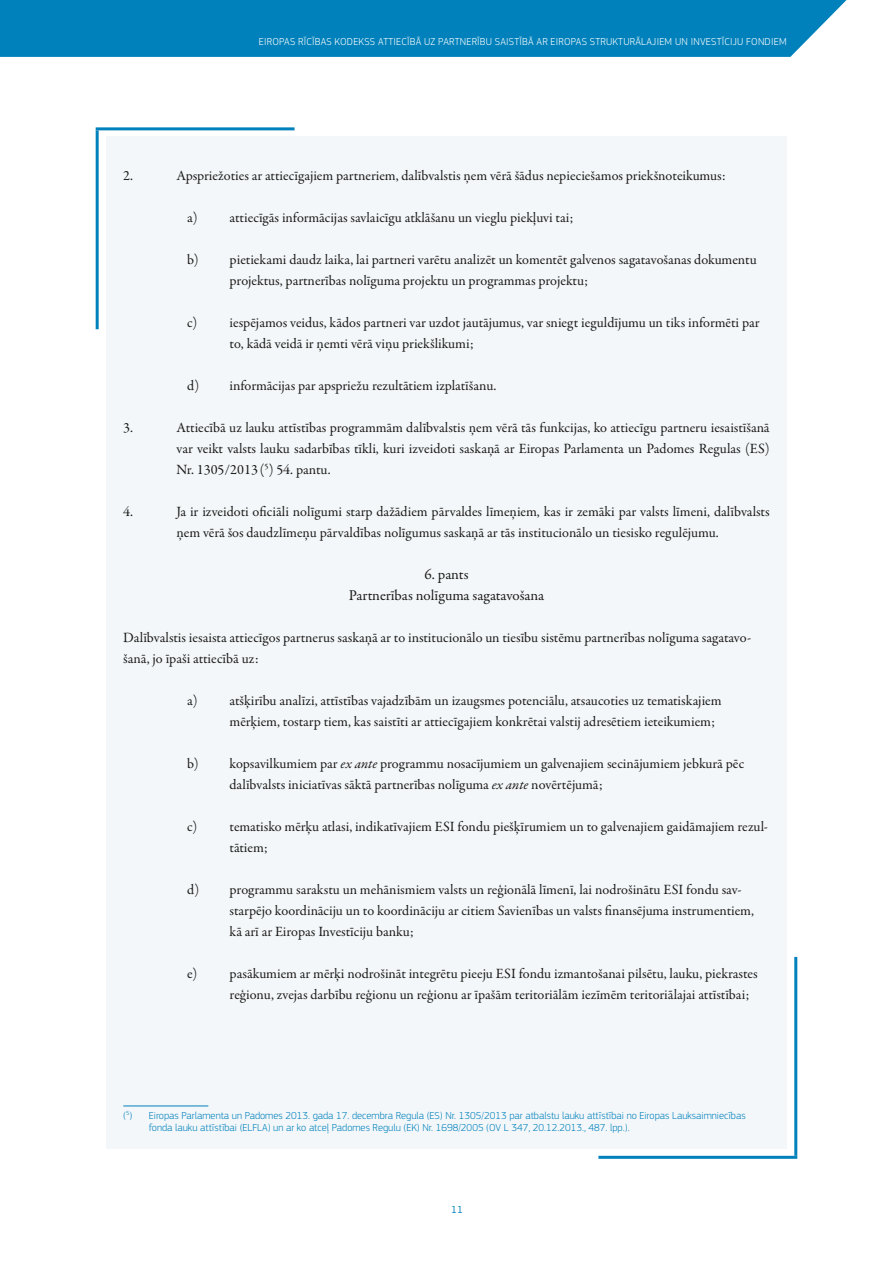
<style>
.page{position:relative;width:893px;height:1263px;background:#fff}
.page>*{position:absolute;margin:0;border:0;box-sizing:border-box;transform-origin:0 0}
.body_centré{font:15px/21px "Garamond Premr Pro";color:#1a1a18;text-align:center}
.body_reglement_bulle{font:14.25px/21px "Garamond Premr Pro";color:#1a1a18}
.body_reglement{font:14.25px/21px "Garamond Premr Pro";color:#1a1a18}
.Footnote{font:300 10.5px/12.6px "EC Square Sans Pro";color:#0081bb}
.t1{font:300 10.5px "EC Square Sans Pro";letter-spacing:.02em;color:#fff}
.t2{font:10.5px "EC Square Sans Pro";color:#0081bb}
.s1{font-style:italic}
</style>
<div class="page">
<div style="left:0;top:0;width:847px;height:57px;background:#0081bb"></div>
<hr style="left:794px;top:957px;width:3px;height:199px;background:#0081bb">
<hr style="left:598px;top:1156px;width:199px;height:3px;background:#0081bb">
<hr style="left:96px;top:130px;width:3px;height:199px;background:#0081bb">
<hr style="left:96px;top:127px;width:199px;height:3px;background:#0081bb">
<div style="left:106px;top:136px;width:681px;height:1012px;background:#f4f7fa"></div>
<hr style="left:123px;top:1106px;width:85px;height:1px;background:#0081bb">
<p class="t1" style="left:259px;top:35px;width:529px">EIROPAS RĪCĪBAS KODEKSS ATTIECĪBĀ UZ PARTNERĪBU SAISTĪBĀ AR EIROPAS STRUKTURĀLAJIEM UN INVESTĪCIJU FONDIEM</p>
<p class="body_reglement_bulle" style="left:123px;top:165px;width:11px">2.</p>
<p class="body_reglement_bulle" style="left:176px;top:165px;width:551px">Apspriežoties ar attiecīgajiem partneriem, dalībvalstis ņem vērā šādus nepieciešamos priekšnoteikumus:</p>
<p class="body_reglement_bulle" style="left:187px;top:207px;width:388px">a) attiecīgās informācijas savlaicīgu atklāšanu un vieglu piekļuvi tai;</p>
<p class="body_reglement_bulle" style="left:230px;top:249px;width:529px;text-indent:-43px">b) pietiekami daudz laika, lai partneri varētu analizēt un komentēt galvenos sagatavošanas dokumentu projektus, partnerības nolīguma projektu un programmas projektu;</p>
<p class="body_reglement_bulle" style="left:230px;top:312px;width:532px;text-indent:-43px">c) iespējamos veidus, kādos partneri var uzdot jautājumus, var sniegt ieguldījumu un tiks informēti par to, kādā veidā ir ņemti vērā viņu priekšlikumi;</p>
<p class="body_reglement_bulle" style="left:187px;top:375px;width:311px">d) informācijas par apspriežu rezultātiem izplatīšanu.</p>
<p class="body_reglement_bulle" style="left:123px;top:417px;width:11px">3.</p>
<p class="body_reglement_bulle" style="left:176px;top:417px;width:595px;text-align:justify">Attiecībā uz lauku attīstības programmām dalībvalstis ņem vērā tās funkcijas, ko attiecīgu partneru iesaistīšanā var veikt valsts lauku sadarbības tīkli, kuri izveidoti saskaņā ar Eiropas Parlamenta un Padomes Regulas (ES)<br>Nr. 1305/2013 (<sup>5</sup>) 54. pantu.</p>
<p class="body_reglement_bulle" style="left:123px;top:501px;width:11px">4.</p>
<p class="body_reglement_bulle" style="left:176px;top:501px;width:595px">Ja ir izveidoti oficiāli nolīgumi starp dažādiem pārvaldes līmeņiem, kas ir zemāki par valsts līmeni, dalībvalsts ņem vērā šos daudzlīmeņu pārvaldības nolīgumus saskaņā ar tās institucionālo un tiesisko regulējumu.</p>
<p class="body_centré" style="left:349px;top:564px;width:197px">6. pants<br>Partnerības nolīguma sagatavošana</p>
<p class="body_reglement" style="left:123px;top:627px;width:629px">Dalībvalstis iesaista attiecīgos partnerus saskaņā ar to institucionālo un tiesību sistēmu partnerības nolīguma sagatavo&shy;šanā, jo īpaši attiecībā uz:</p>
<p class="body_reglement_bulle" style="left:230px;top:690px;width:493px;text-indent:-43px">a) atšķirību analīzi, attīstības vajadzībām un izaugsmes potenciālu, atsaucoties uz tematiskajiem mērķiem, tostarp tiem, kas saistīti ar attiecīgajiem konkrētai valstij adresētiem ieteikumiem;</p>
<p class="body_reglement_bulle" style="left:230px;top:753px;width:516px;text-indent:-43px">b) kopsavilkumiem par <span class="s1">ex ante</span> programmu nosacījumiem un galvenajiem secinājumiem jebkurā pēc dalībvalsts iniciatīvas sāktā partnerības nolīguma <span class="s1">ex ante</span> novērtējumā;</p>
<p class="body_reglement_bulle" style="left:230px;top:816px;width:540px;text-indent:-43px">c) tematisko mērķu atlasi, indikatīvajiem ESI fondu piešķīrumiem un to galvenajiem gaidāmajiem rezul&shy;tātiem;</p>
<p class="body_reglement_bulle" style="left:230px;top:879px;width:526px;text-indent:-43px">d) programmu sarakstu un mehānismiem valsts un reģionālā līmenī, lai nodrošinātu ESI fondu sav&shy;starpējo koordināciju un to koordināciju ar citiem Savienības un valsts finansējuma instrumentiem, kā arī ar Eiropas Investīciju banku;</p>
<p class="body_reglement_bulle" style="left:230px;top:963px;width:530px;text-indent:-43px">e) pasākumiem ar mērķi nodrošināt integrētu pieeju ESI fondu izmantošanai pilsētu, lauku, piekrastes reģionu, zvejas darbību reģionu un reģionu ar īpašām teritoriālām iezīmēm teritoriālajai attīstībai;</p>
<p class="Footnote" style="left:149px;top:1109px;width:598px;text-indent:-26px">(<sup>5</sup>) Eiropas Parlamenta un Padomes 2013. gada 17. decembra Regula (ES) Nr. 1305/2013 par atbalstu lauku attīstībai no Eiropas Lauksaimniecības fonda lauku attīstībai (ELFLA) un ar ko atceļ Padomes Regulu (EK) Nr. 1698/2005 (OV L 347, 20.12.2013., 487. lpp.).</p>
<p class="t2" style="left:451px;top:1203px;width:13px">11</p>
</div>
